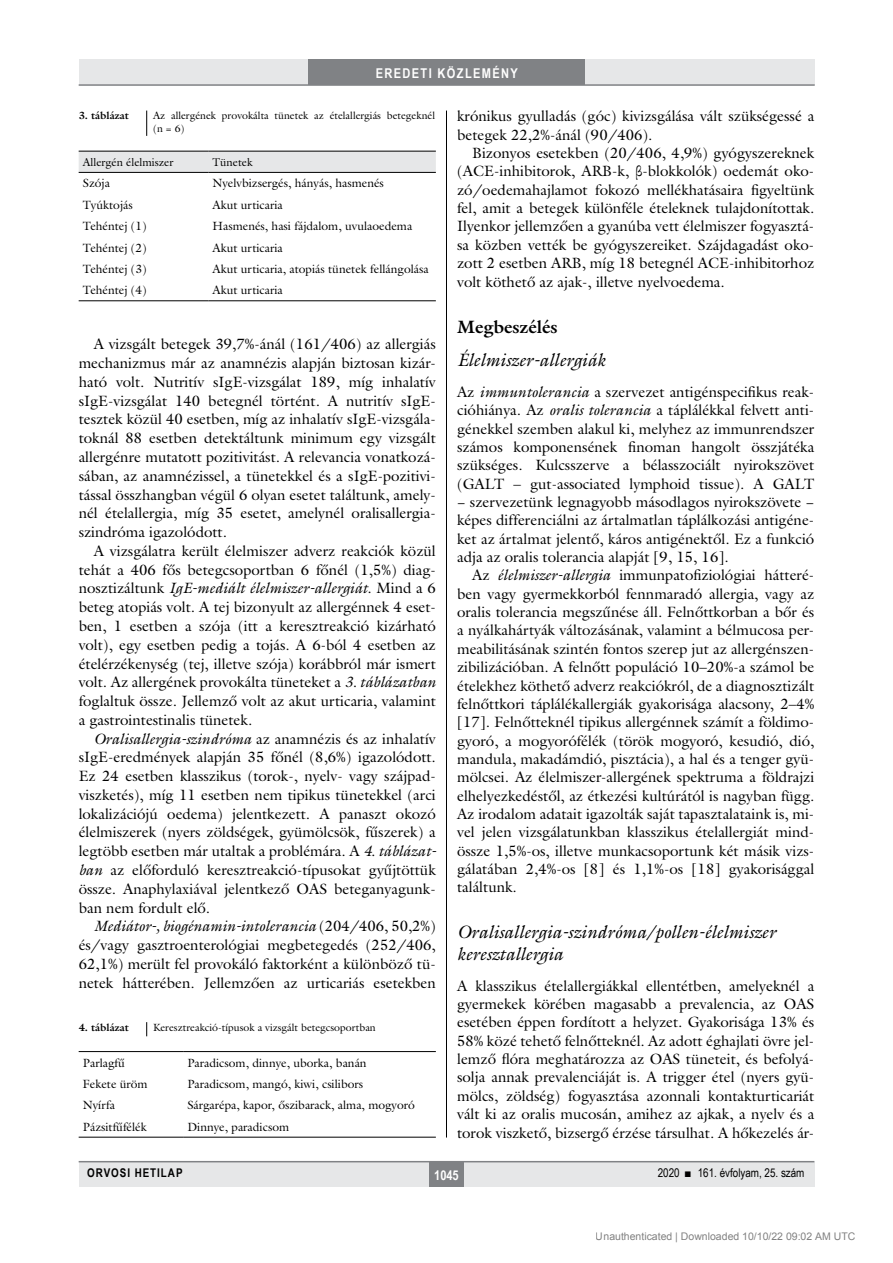
<style>
.page{position:relative;width:893px;height:1263px;background:#fff}
.page>*{position:absolute;margin:0;border:0;box-sizing:border-box;transform-origin:0 0}
.alcimkurziv{font:italic 18px/21.9px "Galliard Reg";color:#000}
.alcimbold{font:700 18px "Galliard Reg";color:#000}
.Body_Text{font:15px/18.3px "Galliard Reg";color:#000;text-align:justify}
.Body_tompa{font:15px/18.3px "Galliard Reg";color:#000;text-align:justify}
.body-s{font:15px/18.8px "Galliard Reg";color:#000;text-align:justify}
.t1{font:700 13.5px "Arial Narrow";letter-spacing:.1em;color:#fff}
.tabla{font:12px "Galliard Reg";color:#000}
.t2{font:12px "Arial Narrow";color:#000}
.t3{font:700 12px "Arial Narrow";letter-spacing:.08em;color:#000}
.tablafej{font:11.25px "Galliard Reg";color:#000}
.kepalairas2{font:10.5px/13.5px "Galliard Reg";color:#000}
.t4{font:10.5px "Arial";color:rgb(0 0 0/.5)}
.kepalairas1{font:700 10.5px "Galliard Reg";color:#000}
.s1{font-style:italic}
.s2{font-family:"Garamond Premr Pro"}
</style>
<div class="page">
<div style="left:79px;top:1161px;width:735px;height:25px;background:#e6e7e8"></div>
<div style="left:429px;top:1161px;width:34px;height:25px;background:#808285"></div>
<hr style="left:79px;top:1161px;width:735px;height:1px;background:#808285">
<div style="left:79px;top:60px;width:735px;height:25px;background:#e6e7e8"></div>
<div style="left:308px;top:60px;width:277px;height:25px;background:#808285"></div>
<hr style="left:79px;top:84px;width:736px;height:2px;background:#808285">
<hr style="left:446px;top:111px;width:1px;height:1026px;background:#000">
<svg style="left:146px;top:111px;width:1px;height:25px"></svg>
<div style="left:79px;top:152px;width:357px;height:20px;background:#e6e7e8"></div>
<hr style="left:79px;top:151px;width:129px;height:1px;background:#000">
<hr style="left:208px;top:151px;width:228px;height:1px;background:#000">
<hr style="left:79px;top:172px;width:129px;height:1px;background:#000">
<hr style="left:208px;top:172px;width:228px;height:1px;background:#000">
<hr style="left:79px;top:300px;width:129px;height:1px;background:#000">
<hr style="left:208px;top:300px;width:228px;height:1px;background:#000">
<svg style="left:146px;top:1022px;width:1px;height:14px"></svg>
<hr style="left:79px;top:1051px;width:104px;height:1px;background:#000">
<hr style="left:183px;top:1051px;width:253px;height:1px;background:#000">
<hr style="left:79px;top:1137px;width:104px;height:1px;background:#000">
<hr style="left:183px;top:1137px;width:253px;height:1px;background:#000">
<p class="t1" style="left:376px;top:63px;width:144px">EREDETI KÖZLEMÉNY</p>
<p class="kepalairas1" style="left:79px;top:109px;width:52px">3. táblázat</p>
<p class="kepalairas2" style="left:153px;top:109px;width:284px">Az allergének provokálta tünetek az ételallergiás betegeknél (n = 6)</p>
<p class="tablafej" style="left:83px;top:155px;width:92px">Allergén élelmiszer</p>
<p class="tablafej" style="left:213px;top:155px;width:42px">Tünetek</p>
<p class="tabla" style="left:83px;top:176px;width:29px">Szója</p>
<p class="tabla" style="left:213px;top:176px;width:173px">Nyelvbizsergés, hányás, hasmenés</p>
<p class="tabla" style="left:83px;top:197px;width:51px">Tyúktojás</p>
<p class="tabla" style="left:213px;top:197px;width:72px">Akut urticaria</p>
<p class="tabla" style="left:83px;top:219px;width:65px">Tehéntej (1)</p>
<p class="tabla" style="left:213px;top:219px;width:201px">Hasmenés, hasi fájdalom, uvulaoedema</p>
<p class="tabla" style="left:83px;top:240px;width:65px">Tehéntej (2)</p>
<p class="tabla" style="left:213px;top:240px;width:72px">Akut urticaria</p>
<p class="tabla" style="left:83px;top:261px;width:65px">Tehéntej (3)</p>
<p class="tabla" style="left:213px;top:261px;width:218px">Akut urticaria, atopiás tünetek fellángolása</p>
<p class="tabla" style="left:83px;top:283px;width:65px">Tehéntej (4)</p>
<p class="tabla" style="left:213px;top:283px;width:72px">Akut urticaria</p>
<p class="body-s" style="left:79px;top:335px;width:359px;text-indent:15px">A vizsgált betegek 39,7%-ánál (161/406) az allergiás mechanizmus már az anamnézis alapján biztosan kizár&shy;ható volt. Nutritív sIgE-vizsgálat 189, míg inhalatív sIgE-vizsgálat 140 betegnél történt. A nutritív sIgE&shy;tesztek közül 40 esetben, míg az inhalatív sIgE-vizsgála&shy;toknál 88 esetben detektáltunk minimum egy vizsgált allergénre mutatott pozitivitást. A relevancia vonatkozá&shy;sában, az anamnézissel, a tünetekkel és a sIgE-pozitivi&shy;tással összhangban végül 6 olyan esetet találtunk, amely&shy;nél ételallergia, míg 35 esetet, amelynél oralisallergia&shy;szindróma igazolódott.</p>
<p class="Body_Text" style="left:79px;top:541px;width:359px;line-height:18.8px;text-indent:15px">A vizsgálatra került élelmiszer adverz reakciók közül tehát a 406 fős betegcsoportban 6 főnél (1,5%) diag&shy;nosztizáltunk <span class="s1">IgE-mediált élelmiszer-allergiát</span>. Mind a 6 beteg atopiás volt. A tej bizonyult az allergénnek 4 eset&shy;ben, 1 esetben a szója (itt a keresztreakció kizárható volt), egy esetben pedig a tojás. A 6-ból 4 esetben az ételérzékenység (tej, illetve szója) korábbról már ismert volt. Az allergének provokálta tüneteket a <span class="s1">3. táblázatban </span>foglaltuk össze. Jellemző volt az akut urticaria, valamint a gastrointestinalis tünetek.</p>
<p class="Body_Text" style="left:79px;top:729px;width:359px;line-height:18.8px;text-indent:15px"><span class="s1">Oralisallergia-szindróma</span> az anamnézis és az inhalatív sIgE-eredmények alapján 35 főnél (8,6%) igazolódott.<br>Ez 24 esetben klasszikus (torok-, nyelv- vagy szájpad&shy;viszketés), míg 11 esetben nem tipikus tünetekkel (arci lokalizációjú oedema) jelentkezett. A panaszt okozó élelmiszerek (nyers zöldségek, gyümölcsök, fűszerek) a legtöbb esetben már utaltak a problémára. A <span class="s1">4. táblázat&shy;ban</span> az előforduló keresztreakció-típusokat gyűjtöttük össze. Anaphylaxiával jelentkező OAS beteganyagunk&shy;ban nem fordult elő.</p>
<p class="Body_Text" style="left:79px;top:917px;width:359px;line-height:18.8px;text-indent:15px"><span class="s1">Mediátor-, biogénamin-intolerancia</span> (204/406, 50,2%) és/vagy gasztroenterológiai megbetegedés (252/406, 62,1%) merült fel provokáló faktorként a különböző tü&shy;netek hátterében. Jellemzően az urticariás esetekben</p>
<p class="kepalairas1" style="left:79px;top:1020px;width:52px">4. táblázat</p>
<p class="kepalairas2" style="left:153px;top:1020px;width:224px">Keresztreakció-típusok a vizsgált betegcsoportban</p>
<p class="tabla" style="left:83px;top:1055px;width:44px">Parlagfű</p>
<p class="tabla" style="left:187px;top:1055px;width:181px">Paradicsom, dinnye, uborka, banán</p>
<p class="tabla" style="left:83px;top:1076px;width:66px">Fekete üröm</p>
<p class="tabla" style="left:187px;top:1076px;width:177px">Paradicsom, mangó, kiwi, csilibors</p>
<p class="tabla" style="left:83px;top:1098px;width:34px">Nyírfa</p>
<p class="tabla" style="left:187px;top:1098px;width:229px">Sárgarépa, kapor, őszibarack, alma, mogyoró</p>
<p class="tabla" style="left:83px;top:1119px;width:65px">Pázsitfűfélék</p>
<p class="tabla" style="left:187px;top:1119px;width:103px">Dinnye, paradicsom</p>
<p class="Body_Text" style="left:457px;top:107px;width:359px">krónikus gyulladás (góc) kivizsgálása vált szükségessé a betegek 22,2%-ánál (90/406).</p>
<p class="Body_Text" style="left:457px;top:144px;width:359px;text-indent:15px">Bizonyos esetekben (20/406, 4,9%) gyógyszereknek (ACE-inhibitorok, ARB-k, <span class="s2">β</span>-blokkolók) oedemát oko&shy;zó/oedemahajlamot fokozó mellékhatásaira figyeltünk fel, amit a betegek különféle ételeknek tulajdonítottak.<br>Ilyenkor jellemzően a gyanúba vett élelmiszer fogyasztá&shy;sa közben vették be gyógyszereiket. Szájdagadást oko&shy;zott 2 esetben ARB, míg 18 betegnél ACE-inhibitorhoz volt köthető az ajak-, illetve nyelvoedema.</p>
<p class="alcimbold" style="left:457px;top:315px;width:102px">Megbeszélés</p>
<p class="alcimkurziv" style="left:457px;top:349px;width:150px">Élelmiszer-allergiák</p>
<p class="Body_tompa" style="left:457px;top:382px;width:359px">Az <span class="s1">immuntolerancia</span> a szervezet antigénspecifikus reak&shy;cióhiánya. Az <span class="s1">oralis tolerancia</span> a táplálékkal felvett anti&shy;génekkel szemben alakul ki, melyhez az immunrendszer számos komponensének finoman hangolt összjátéka szükséges. Kulcsszerve a bélasszociált nyirokszövet (GALT – gut-associated lymphoid tissue). A GALT − szervezetünk legnagyobb másodlagos nyirokszövete − képes differenciálni az ártalmatlan táplálkozási antigéne&shy;ket az ártalmat jelentő, káros antigénektől. Ez a funkció adja az oralis tolerancia alapját [9, 15, 16].</p>
<p class="Body_Text" style="left:457px;top:566px;width:359px;text-align:left;text-indent:15px">Az <span class="s1">élelmiszer-allergia</span> immunpatofiziológiai hátteré&shy;ben vagy gyermekkorból fennmaradó allergia, vagy az oralis tolerancia megszűnése áll. Felnőttkorban a bőr és a nyálkahártyák változásának, valamint a bélmucosa per&shy;meabilitásának szintén fontos szerep jut az allergénszen&shy;zibilizációban. A felnőtt populáció 10–20%-a számol be ételekhez köthető adverz reakciókról, de a diagnosztizált felnőttkori táplálékallergiák gyakorisága alacsony, 2–4% [17]. Felnőtteknél tipikus allergénnek számít a földimo&shy;gyoró, a mogyorófélék (török mogyoró, kesudió, dió, mandula, makadámdió, pisztácia), a hal és a tenger gyü&shy;mölcsei. Az élelmiszer-allergének spektruma a földrajzi elhelyezkedéstől, az étkezési kultúrától is nagyban függ.<br>Az irodalom adatait igazolták saját tapasztalataink is, mi&shy;vel jelen vizsgálatunkban klasszikus ételallergiát mind&shy;össze 1,5%-os, illetve munkacsoportunk két másik vizs&shy;gálatában 2,4%-os [8] és 1,1%-os [18] gyakorisággal találtunk.</p>
<p class="alcimkurziv" style="left:457px;top:921px;width:320px">Oralisallergia-szindróma/pollen-élelmiszer keresztallergia</p>
<p class="Body_tompa" style="left:457px;top:976px;width:359px">A klasszikus ételallergiákkal ellentétben, amelyeknél a gyermekek körében magasabb a prevalencia, az OAS esetében éppen fordított a helyzet. Gyakorisága 13% és 58% közé tehető felnőtteknél. Az adott éghajlati övre jel&shy;lemző flóra meghatározza az OAS tüneteit, és befolyá&shy;solja annak prevalenciáját is. A trigger étel (nyers gyü&shy;mölcs, zöldség) fogyasztása azonnali kontakturticariát vált ki az oralis mucosán, amihez az ajkak, a nyelv és a torok viszkető, bizsergő érzése társulhat. A hőkezelés ár-</p>
<p class="t3" style="left:87px;top:1164px;width:97px">ORVOSI HETILAP</p>
<p class="t1" style="left:434px;top:1165px;width:26px">1045</p>
<p class="t2" style="left:658px;top:1164px;width:148px">2020 ■ 161. évfolyam, 25. szám</p>
<p class="t4" style="left:596px;top:1231px;width:261px">Unauthenticated | Downloaded 10/10/22 09:02 AM UTC</p>
</div>
